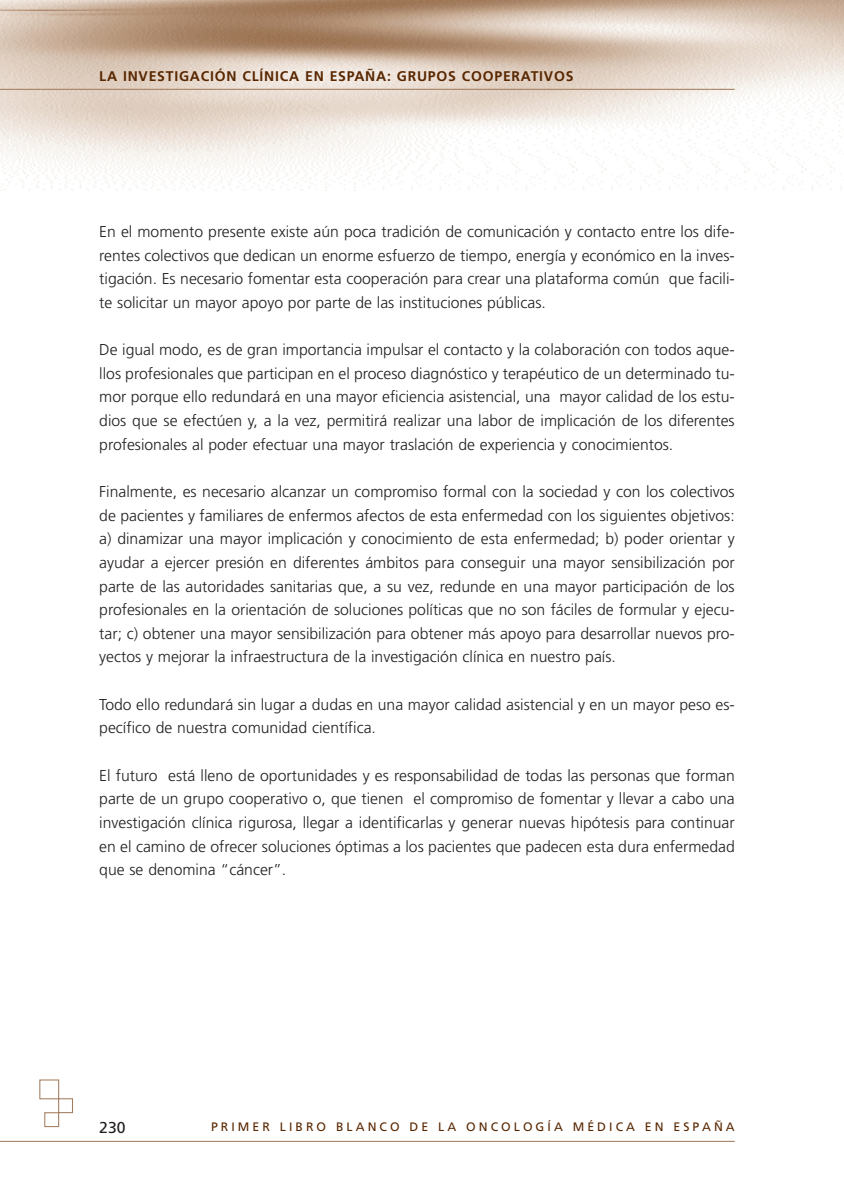
<style>
.page{position:relative;width:844px;height:1191px;background:#fff}
.page>*{position:absolute;margin:0;border:0;box-sizing:border-box;transform-origin:0 0}
.t1{font:300 15.75px/23.6px "Frutiger";color:#231f20;text-align:justify}
.t2{font:15.75px "Frutiger";color:#231f20}
.t3{font:700 14px "Frutiger";letter-spacing:.055em;color:#592700}
.t4{font:12.25px "Frutiger";letter-spacing:.25em;color:#592700}
</style>
<div class="page">
<img style="left:0;top:0;width:843px;height:191px">
<div style="left:44px;top:1112px;width:15px;height:15px;border:1px solid #a37c5d"></div>
<div style="left:58px;top:1098px;width:15px;height:15px;border:1px solid #a37c5d"></div>
<div style="left:39px;top:1079px;width:20px;height:20px;border:1px solid #a37c5d"></div>
<hr style="left:0;top:89px;width:734px;height:1px;background:#a37c5d">
<hr style="left:0;top:1140px;width:734px;height:1px;background:#a37c5d">
<p class="t3" style="left:99px;top:70px;width:475px">LA INVESTIGACIÓN CLÍNICA EN ESPAÑA: GRUPOS COOPERATIVOS</p>
<p class="t1" style="left:99px;top:221px;width:636px">En el momento presente existe aún poca tradición de comunicación y contacto entre los dife&shy;rentes colectivos que dedican un enorme esfuerzo de tiempo, energía y económico en la inves&shy;tigación. Es necesario fomentar esta cooperación para crear una plataforma común que facili&shy;te solicitar un mayor apoyo por parte de las instituciones públicas.</p>
<p class="t1" style="left:99px;top:339px;width:636px">De igual modo, es de gran importancia impulsar el contacto y la colaboración con todos aque&shy;llos profesionales que participan en el proceso diagnóstico y terapéutico de un determinado tu&shy;mor porque ello redundará en una mayor eficiencia asistencial, una mayor calidad de los estu&shy;dios que se efectúen y, a la vez, permitirá realizar una labor de implicación de los diferentes profesionales al poder efectuar una mayor traslación de experiencia y conocimientos.</p>
<p class="t1" style="left:99px;top:481px;width:636px">Finalmente, es necesario alcanzar un compromiso formal con la sociedad y con los colectivos de pacientes y familiares de enfermos afectos de esta enfermedad con los siguientes objetivos: a) dinamizar una mayor implicación y conocimiento de esta enfermedad; b) poder orientar y ayudar a ejercer presión en diferentes ámbitos para conseguir una mayor sensibilización por parte de las autoridades sanitarias que, a su vez, redunde en una mayor participación de los profesionales en la orientación de soluciones políticas que no son fáciles de formular y ejecu&shy;tar; c) obtener una mayor sensibilización para obtener más apoyo para desarrollar nuevos pro&shy;yectos y mejorar la infraestructura de la investigación clínica en nuestro país.</p>
<p class="t1" style="left:99px;top:693px;width:636px">Todo ello redundará sin lugar a dudas en una mayor calidad asistencial y en un mayor peso es&shy;pecífico de nuestra comunidad científica.</p>
<p class="t1" style="left:99px;top:764px;width:636px">El futuro está lleno de oportunidades y es responsabilidad de todas las personas que forman parte de un grupo cooperativo o, que tienen el compromiso de fomentar y llevar a cabo una investigación clínica rigurosa, llegar a identificarlas y generar nuevas hipótesis para continuar en el camino de ofrecer soluciones óptimas a los pacientes que padecen esta dura enfermedad que se denomina “cáncer”.</p>
<p class="t2" style="left:99px;top:1121px;width:28px">230</p>
<p class="t4" style="left:211px;top:1121px;width:525px">PRIMER LIBRO BLANCO DE LA ONCOLOGÍA MÉDICA EN ESPAÑA</p>
</div>
